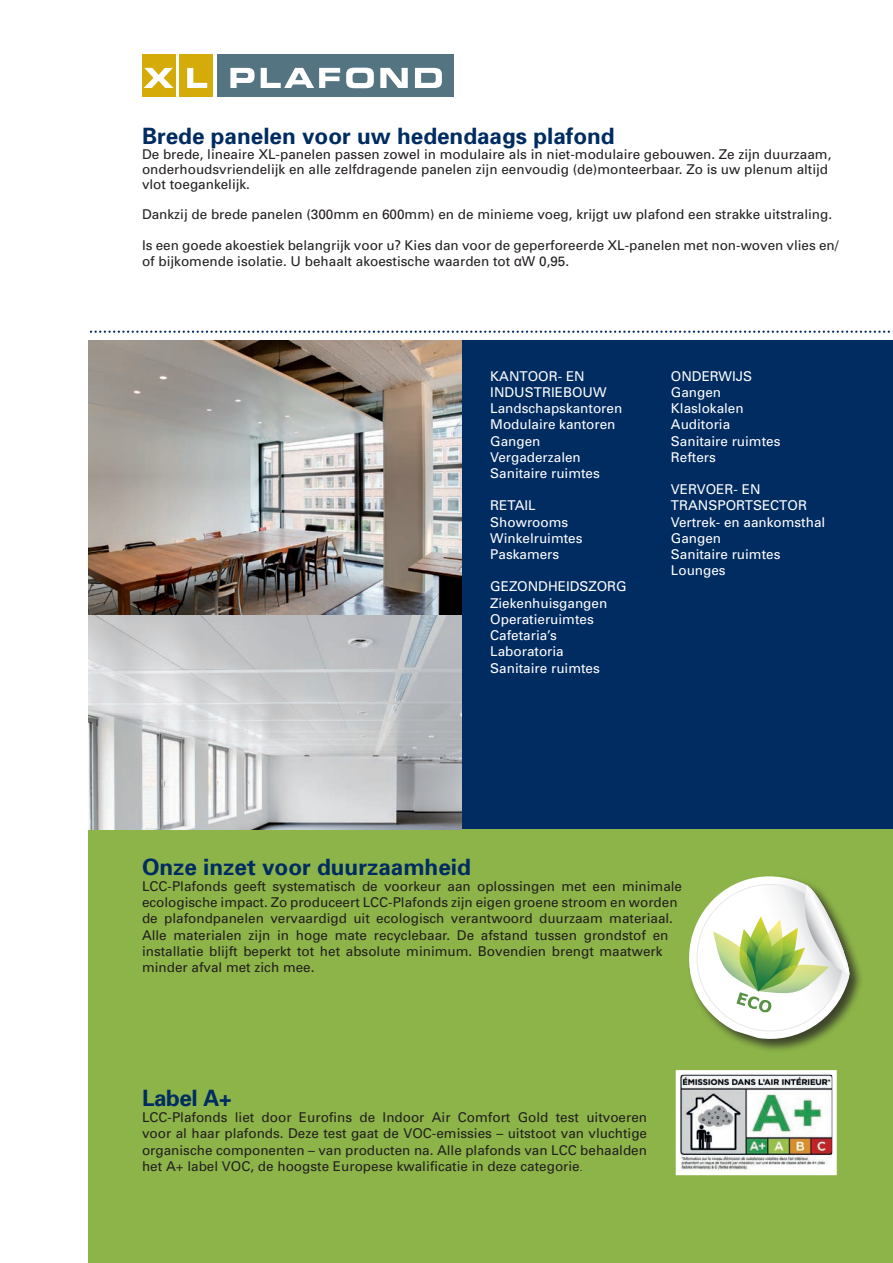
<style>
.page{position:relative;width:893px;height:1263px;background:#fff}
.page>*{position:absolute;margin:0;border:0;box-sizing:border-box;transform-origin:0 0}
.t1{font:700 22.5px "Univers";color:#002c62}
.t2{font:13.5px/16.2px "Univers";color:#231f20}
.t3{font:13.5px/16.2px "Univers";color:#fff}
.s1{font-family:"Arial"}
.s2{font-weight:300;font-stretch:condensed}
</style>
<div class="page">
<div style="left:461px;top:340px;width:432px;height:489px;background:#002c62"></div>
<svg style="left:89px;top:331px;width:804px;height:2px"></svg>
<div style="left:142px;top:54px;width:33px;height:43px;background:#d4ab08"></div>
<svg style="left:144px;top:68px;width:29px;height:20px"></svg>
<div style="left:180px;top:54px;width:33px;height:43px;background:#d4ab08"></div>
<svg style="left:187px;top:68px;width:20px;height:20px"></svg>
<div style="left:218px;top:54px;width:236px;height:43px;background:#557482"></div>
<svg style="left:230px;top:68px;width:25px;height:20px"></svg>
<svg style="left:261px;top:68px;width:79px;height:20px"></svg>
<svg style="left:346px;top:68px;width:28px;height:20px"></svg>
<svg style="left:380px;top:68px;width:28px;height:20px"></svg>
<svg style="left:415px;top:68px;width:27px;height:20px"></svg>
<div style="left:88px;top:829px;width:805px;height:434px;background:#8cb448"></div>
<div style="left:687px;top:874px;width:177px;height:179px;background:#231f20;opacity:.75"></div>
<svg style="left:687px;top:875px;width:163px;height:169px"></svg>
<img style="left:88px;top:340px;width:373px;height:489px">
<img style="left:681px;top:1075px;width:151px;height:95px">
<div style="left:676px;top:1070px;width:161px;height:105px;border:4px solid #fff"></div>
<h1 class="t1" style="left:142px;top:121px;width:474px">Brede panelen voor uw hedendaags plafond</h1>
<p class="t2" style="left:142px;top:146px;width:691px;line-height:15px">De brede, lineaire XL-panelen passen zowel in modulaire als in niet-modulaire gebouwen. Ze zijn duurzaam, onderhoudsvriendelijk en alle zelfdragende panelen zijn eenvoudig (de)monteerbaar. Zo is uw plenum altijd vlot toegankelijk.</p>
<p class="t2" style="left:142px;top:206px;width:692px">Dankzij de brede panelen (300mm en 600mm) en de minieme voeg, krijgt uw plafond een strakke uitstraling.</p>
<p class="t2" style="left:142px;top:237px;width:698px">Is een goede akoestiek belangrijk voor u? Kies dan voor de geperforeerde XL-panelen met non-woven vlies en/ of bijkomende isolatie. U behaalt akoestische waarden tot <span class="s1">α</span>W 0,95.</p>
<p class="t3" style="left:490px;top:368px;width:134px">KANTOOR- EN<br>INDUSTRIEBOUW<br>Landschapskantoren<br>Modulaire kantoren<br>Gangen<br>Vergaderzalen<br>Sanitaire ruimtes</p>
<p class="t3" style="left:490px;top:497px;width:94px">RETAIL<br>Showrooms<br>Winkelruimtes<br>Paskamers</p>
<p class="t3" style="left:490px;top:578px;width:138px">GEZONDHEIDSZORG<br>Ziekenhuisgangen<br>Operatieruimtes<br>Cafetaria’s<br>Laboratoria<br>Sanitaire ruimtes</p>
<p class="t3" style="left:671px;top:368px;width:111px">ONDERWIJS<br>Gangen<br>Klaslokalen<br>Auditoria<br>Sanitaire ruimtes<br>Refters</p>
<p class="t3" style="left:671px;top:481px;width:156px">VERVOER- EN<br>TRANSPORTSECTOR<br>Vertrek- en aankomsthal<br>Gangen<br>Sanitaire ruimtes<br>Lounges</p>
<h1 class="t1" style="left:142px;top:852px;width:330px">Onze inzet voor duurzaamheid</h1>
<p class="t2" style="left:142px;top:878px;width:542px">LCC-Plafonds geeft systematisch de voorkeur aan oplossingen met een minimale ecologische impact. Zo produceert LCC-Plafonds zijn eigen groene stroom en worden de plafondpanelen vervaardigd uit ecologisch verantwoord duurzaam materiaal.<br>Alle materialen zijn in hoge mate recyclebaar. De afstand tussen grondstof en installatie blijft beperkt tot het absolute minimum. Bovendien brengt maatwerk minder afval met zich mee.</p>
<h1 class="t1" style="left:142px;top:1083px;width:92px">Label A+</h1>
<p class="t2" style="left:142px;top:1109px;width:507px;text-align:justify">LCC-Plafonds liet door Eurofins de Indoor Air Comfort Gold test uitvoeren voor al haar plafonds. Deze test gaat de VOC-emissies – uitstoot van vluchtige organische componenten – van producten na. Alle plafonds van LCC behaalden het A+ label VOC, de hoogste Europese kwalificatie in deze categorie<span class="s2">.</span></p>
</div>
